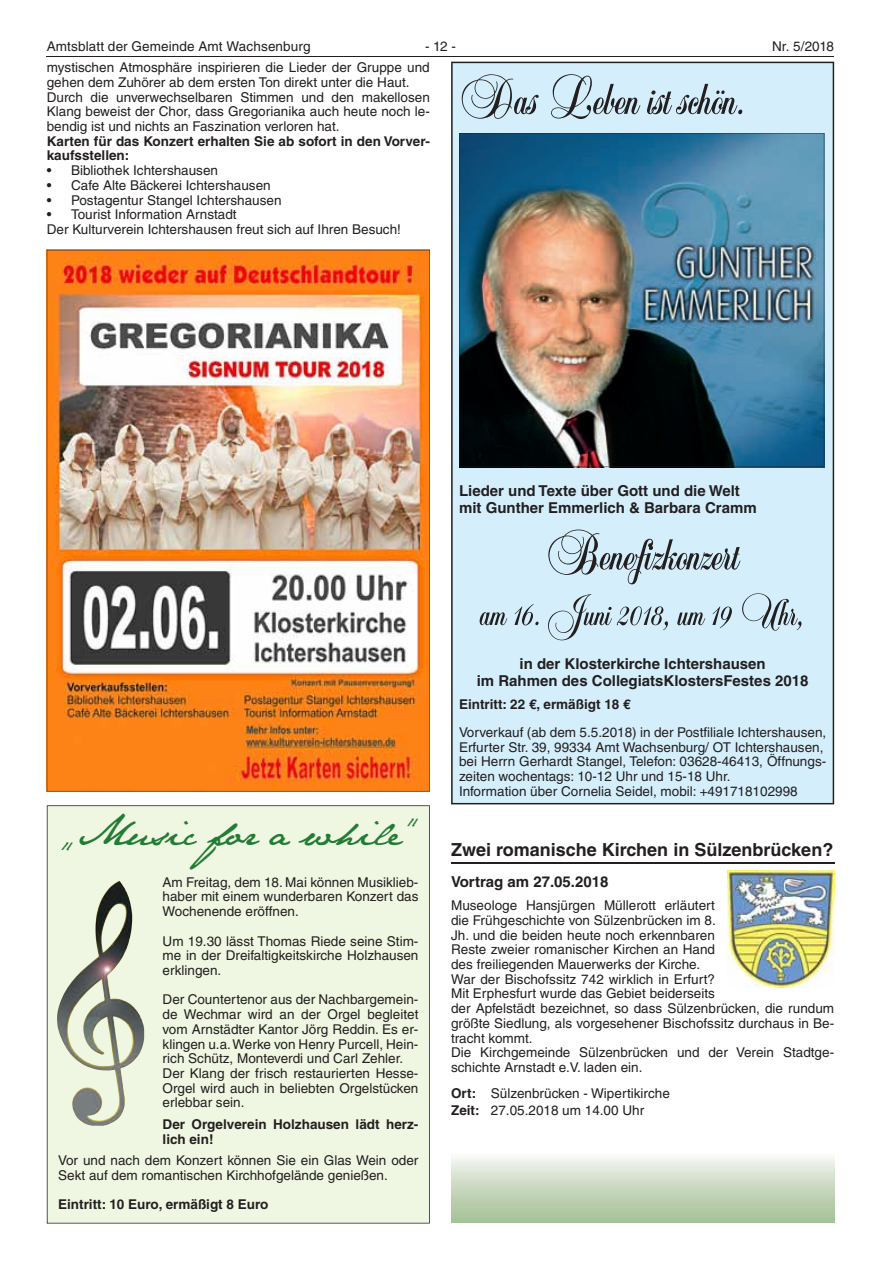
<style>
.page{position:relative;width:881px;height:1263px;background:#fff}
.page>*{position:absolute;margin:0;border:0;box-sizing:border-box;transform-origin:0 0}
.t1{font:66px "Balmoral Plain";color:#231f20}
.t2{font:51px "Balmoral Plain";color:#231f20}
.t3{font:36px "Jane Austen";color:#237c33}
.t4{font:700 18px "Helvetica LT";color:#231f20}
.t5{font:700 15px/16.4px "Helvetica LT";color:#231f20}
.t6{font:13.5px/14.7px "Helvetica LT";color:#231f20}
.t7{font:700 13.5px/14.7px "Helvetica LT";color:#231f20}
.s1{font-weight:700}
</style>
<div class="page">
<hr style="left:47px;top:56px;width:786px;height:1px;background:#231f20">
<img style="left:47px;top:250px;width:382px;height:541px">
<div style="left:47px;top:805px;width:382px;height:418px;background:#eff6e2"></div>
<img style="left:57px;top:881px;width:62px;height:239px">
<hr style="left:451px;top:862px;width:382px;height:2px;background:#231f20">
<img style="left:451px;top:62px;width:382px;height:742px">
<div style="left:451px;top:1134px;width:382px;height:88px;background:linear-gradient(to bottom,#fff,#a5bf94)"></div>
<img style="left:727px;top:870px;width:106px;height:118px">
<p class="t6" style="left:47px;top:39px;width:265px">Amtsblatt der Gemeinde Amt Wachsenburg</p>
<p class="t6" style="left:425px;top:39px;width:32px">- 12 -</p>
<p class="t6" style="left:771px;top:39px;width:63px">Nr. 5/2018</p>
<p class="t6" style="left:47px;top:60px;width:384px">mystischen Atmosphäre inspirieren die Lieder der Gruppe und gehen dem Zuhörer ab dem ersten Ton direkt unter die Haut.<br>Durch die unverwechselbaren Stimmen und den makellosen Klang beweist der Chor, dass Gregorianika auch heute noch le&shy;bendig ist und nichts an Faszination verloren hat.</p>
<p class="t7" style="left:47px;top:133px;width:384px">Karten für das Konzert erhalten Sie ab sofort in den Vorver&shy;kaufsstellen:</p>
<p class="t6" style="left:47px;top:163px;width:173px">• Bibliothek Ichtershausen</p>
<p class="t6" style="left:47px;top:178px;width:225px">• Cafe Alte Bäckerei Ichtershausen</p>
<p class="t6" style="left:47px;top:192px;width:236px">• Postagentur Stangel Ichtershausen</p>
<p class="t6" style="left:47px;top:207px;width:355px">• Tourist Information Arnstadt<br>Der Kulturverein Ichtershausen freut sich auf Ihren Besuch!</p>
<h1 class="t1" style="left:459px;top:53px;width:290px">Das Leben ist schön.</h1>
<h3 class="t3" style="left:58px;top:812px;width:361px">„Music for a while“</h3>
<p class="t6" style="left:162px;top:874px;width:257px;text-align:justify">Am Freitag, dem 18. Mai können Musiklieb&shy;haber mit einem wunderbaren Konzert das Wochenende eröffnen.</p>
<p class="t6" style="left:162px;top:933px;width:257px;text-align:justify">Um 19.30 lässt Thomas Riede seine Stim&shy;me in der Dreifaltigkeitskirche Holzhausen erklingen.</p>
<p class="t6" style="left:162px;top:992px;width:257px">Der Countertenor aus der Nachbargemein&shy;de Wechmar wird an der Orgel begleitet vom Arnstädter Kantor Jörg Reddin. Es er&shy;klingen u.a. Werke von Henry Purcell, Hein&shy;rich Schütz, Monteverdi und Carl Zehler.<br>Der Klang der frisch restaurierten Hesse-Orgel wird auch in beliebten Orgelstücken erlebbar sein.</p>
<p class="t7" style="left:162px;top:1116px;width:257px">Der Orgelverein Holzhausen lädt herz&shy;lich ein!</p>
<p class="t6" style="left:58px;top:1153px;width:361px">Vor und nach dem Konzert können Sie ein Glas Wein oder<br>Sekt auf dem romantischen Kirchhofgelände genießen.</p>
<p class="t7" style="left:58px;top:1197px;width:211px">Eintritt: 10 Euro, ermäßigt 8 Euro</p>
<p class="t5" style="left:459px;top:482px;width:299px">Lieder und Texte über Gott und die Welt mit Gunther Emmerlich &amp; Barbara Cramm</p>
<h1 class="t1" style="left:545px;top:508px;width:195px">Benefizkonzert</h1>
<h2 class="t2" style="left:479px;top:578px;width:327px">am 16. Juni 2018, um 19 Uhr,</h2>
<p class="t5" style="left:476px;top:655px;width:333px;text-align:center">in der Klosterkirche Ichtershausen<br>im Rahmen des CollegiatsKlostersFestes 2018</p>
<p class="t7" style="left:459px;top:696px;width:173px">Eintritt: 22 €, ermäßigt 18 €</p>
<p class="t6" style="left:459px;top:725px;width:368px">Vorverkauf (ab dem 5.5.2018) in der Postfiliale Ichtershausen, Erfurter Str. 39, 99334 Amt Wachsenburg/ OT Ichtershausen, bei Herrn Gerhardt Stangel, Telefon: 03628-46413, Öffnungs&shy;zeiten wochentags: 10-12 Uhr und 15-18 Uhr.<br>Information über Cornelia Seidel, mobil: +491718102998</p>
<h3 class="t4" style="left:451px;top:838px;width:383px">Zwei romanische Kirchen in Sülzenbrücken?</h3>
<p class="t5" style="left:451px;top:873px;width:159px">Vortrag am 27.05.2018</p>
<p class="t6" style="left:451px;top:898px;width:384px">Museologe Hansjürgen Müllerott erläutert<br>die Frühgeschichte von Sülzenbrücken im 8.<br>Jh. und die beiden heute noch erkennbaren<br>Reste zweier romanischer Kirchen an Hand<br>des freiliegenden Mauerwerks der Kirche.<br>War der Bischofssitz 742 wirklich in Erfurt?<br>Mit Erphesfurt wurde das Gebiet beiderseits<br>der Apfelstädt bezeichnet, so dass Sülzenbrücken, die rundum größte Siedlung, als vorgesehener Bischofssitz durchaus in Be&shy;tracht kommt.<br>Die Kirchgemeinde Sülzenbrücken und der Verein Stadtge&shy;schichte Arnstadt e.V. laden ein.</p>
<p class="t6" style="left:451px;top:1085px;width:220px;line-height:16.5px"><span class="s1">Ort:</span> Sülzenbrücken - Wipertikirche<br><span class="s1">Zeit:</span> 27.05.2018 um 14.00 Uhr</p>
</div>
